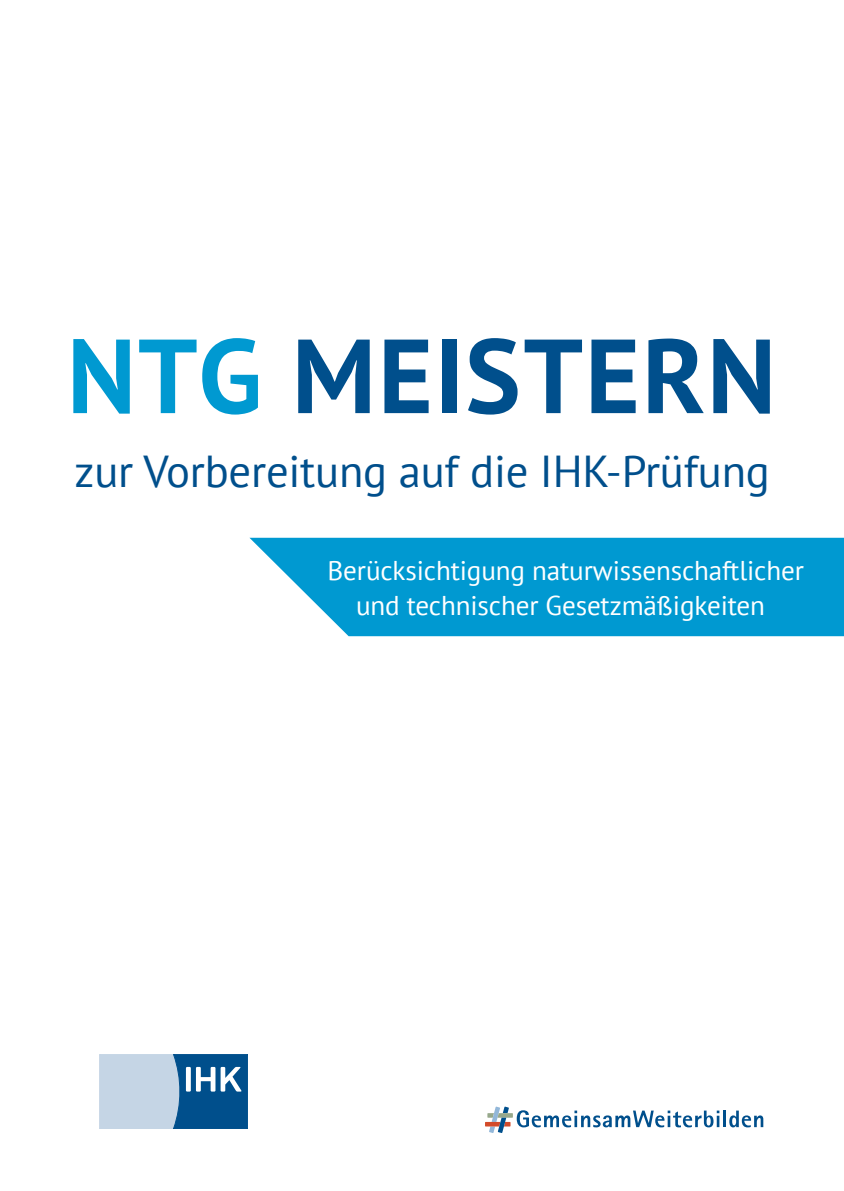
<style>
.page{position:relative;width:844px;height:1191px;background:#fff}
.page>*{position:absolute;margin:0;border:0;box-sizing:border-box;transform-origin:0 0}
.t1{font:700 105px "PT Sans";letter-spacing:.02em;color:#004f8c}
.t2{font:44.62px "PT Sans";letter-spacing:-.005em;color:#004f8c}
.t3{font:27.12px "PT Sans";letter-spacing:-.005em;color:#fff}
.s1{color:#0099d1}
</style>
<div class="page">
<svg style="left:99px;top:1054px;width:148px;height:74px"></svg>
<hr style="left:723px;top:1110px;width:3px;height:17px;background:#004f8c">
<svg style="left:729px;top:1110px;width:34px;height:17px"></svg>
<svg style="left:485px;top:1106px;width:234px;height:27px"></svg>
<svg style="left:249px;top:538px;width:594px;height:98px;fill:#0099d1"></svg>
<p class="t1" style="left:67px;top:307px;width:710px"><span class="s1">NTG</span> MEISTERN</p>
<p class="t2" style="left:75px;top:443px;width:696px">zur Vorbereitung auf die IHK-Prüfung</p>
<p class="t3" style="left:327px;top:552px;width:478px">Berücksichtigung naturwissenschaftlicher</p>
<p class="t3" style="left:356px;top:587px;width:410px">und technischer Gesetzmäßigkeiten</p>
</div>
